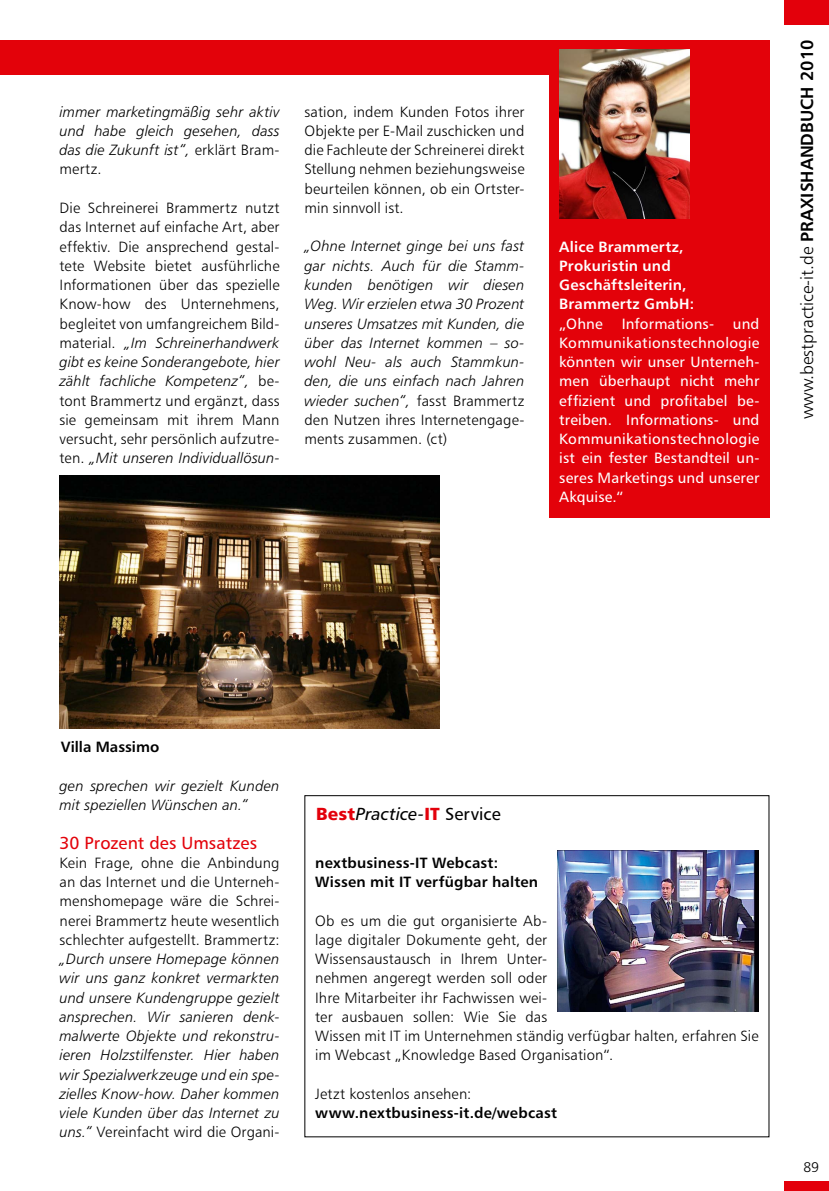
<style>
.page{position:relative;width:829px;height:1191px;background:#fff}
.page>*{position:absolute;margin:0;border:0;box-sizing:border-box;transform-origin:0 0}
.t1{font:17.5px "Humanist 777 BT Light B";color:#000}
.t2{font:17.5px "Humanist 777 BT Italic B";color:#000}
.t3{font:17.5px "Humanist 777 BT Roman B";color:#e3020a}
.t4{font:14.88px/19.2px "Humanist 777 BT Light B";letter-spacing:.01em;color:#000;text-align:justify}
.t5{font:14.88px/19.2px "Humanist 777 BT Light Italic B";letter-spacing:.005em;color:#000;text-align:justify}
.t6{font:14.88px/19.2px "Humanist 777 BT Roman B";letter-spacing:.01em;color:#fff;text-align:justify}
.t7{font:14.88px/19.2px "Humanist 777 BT Bold B";letter-spacing:.01em;color:#000}
.t8{font:14.88px/19.2px "Humanist 777 BT Bold B";letter-spacing:.01em;color:#fff}
.t9{font:14px "Humanist 777 BT Light B";color:#000}
.s1{font-family:"Humanist 777 BT Light B"}
.s2{font-family:"Humanist 777 BT Bold B"}
.s3{font-family:"Humanist 777 BT Light Italic B"}
.s4{font-family:"Humanist 777 BT Black B";color:#e3000b}
.s5{font-family:"Humanist 777 BT Roman B"}
</style>
<div class="page">
<div style="left:784px;top:0;width:44px;height:25px;background:#e3000b"></div>
<div style="left:784px;top:1181px;width:44px;height:10px;background:#e3000b"></div>
<div style="left:0;top:40px;width:549px;height:34px;background:#e3020a"></div>
<div style="left:549px;top:40px;width:220px;height:477px;background:#e3020a"></div>
<svg style="left:304px;top:795px;width:465px;height:342px"></svg>
<img style="left:559px;top:50px;width:130px;height:168px">
<img style="left:60px;top:475px;width:379px;height:253px">
<img style="left:557px;top:850px;width:201px;height:161px">
<p class="t5" style="left:60px;top:102px;width:221px">immer marketingmäßig sehr aktiv und habe gleich gesehen, dass das die Zukunft ist“, <span class="s1">erklärt Bram-</span></p>
<p class="t4" style="left:60px;top:159px;width:44px">mertz.</p>
<p class="t4" style="left:60px;top:198px;width:221px">Die Schreinerei Brammertz nutzt das Internet auf einfache Art, aber effektiv. Die ansprechend gestal&shy;tete Website bietet ausführliche Informationen über das spezielle Know-how des Unternehmens, begleitet von umfangreichem Bild-</p>
<p class="t5" style="left:60px;top:333px;width:221px"><span class="s1">material.</span> „Im Schreinerhandwerk gibt es keine Sonderangebote, hier zählt fachliche Kompetenz“, <span class="s1">be-</span></p>
<p class="t4" style="left:60px;top:390px;width:221px">tont Brammertz und ergänzt, dass sie gemeinsam mit ihrem Mann versucht, sehr persönlich aufzutre-</p>
<p class="t5" style="left:60px;top:448px;width:221px"><span class="s1">ten.</span> „Mit unseren Individuallösun-</p>
<p class="t4" style="left:304px;top:102px;width:221px">sation, indem Kunden Fotos ihrer Objekte per E-Mail zuschicken und die Fachleute der Schreinerei direkt Stellung nehmen beziehungsweise beurteilen können, ob ein Ortster&shy;min sinnvoll ist.</p>
<p class="t5" style="left:304px;top:236px;width:221px">„Ohne Internet ginge bei uns fast gar nichts. Auch für die Stamm&shy;kunden benötigen wir diesen Weg. Wir erzielen etwa 30 Prozent unseres Umsatzes mit Kunden, die über das Internet kommen – so&shy;wohl Neu- als auch Stammkun&shy;den, die uns einfach nach Jahren wieder suchen“, <span class="s1">fasst Brammertz</span></p>
<p class="t4" style="left:304px;top:410px;width:221px">den Nutzen ihres Internetengage&shy;ments zusammen. (ct)</p>
<p class="t8" style="left:559px;top:236px;width:136px">Alice Brammertz,<br>Prokuristin und<br>Geschäftsleiterin,<br>Brammertz GmbH:</p>
<p class="t6" style="left:559px;top:313px;width:45px">„Ohne</p>
<p class="t6" style="left:621px;top:313px;width:94px">I nformations-</p>
<p class="t6" style="left:559px;top:313px;width:202px;text-indent:174px">und Kommunikationstechnologie könnten wir unser Unterneh&shy;men überhaupt nicht mehr effizient und profitabel be&shy;treiben. I nformations- und Kommunikationstechnologie ist ein fester Bestandteil un&shy;seres Marketings und unserer Akquise.“</p>
<p class="t1" style="left:796px;top:419px;width:381px;rotate:-90deg">www.bestpractice-it.de <span class="s2">Praxishandbuch 2010</span></p>
<p class="t7" style="left:61px;top:737px;width:100px">Villa Massimo</p>
<p class="t5" style="left:60px;top:775px;width:221px">gen sprechen wir gezielt Kunden mit speziellen Wünschen an.“</p>
<p class="t3" style="left:60px;top:831px;width:199px">30 Prozent des Umsatzes</p>
<p class="t4" style="left:60px;top:852px;width:221px">Kein Frage, ohne die Anbindung an das Internet und die Unterneh&shy;menshomepage wäre die Schrei&shy;nerei Brammertz heute wesentlich schlechter aufgestellt. Brammertz:</p>
<p class="t5" style="left:60px;top:949px;width:221px">„Durch unsere Homepage können wir uns ganz konkret vermarkten und unsere Kundengruppe gezielt ansprechen. Wir sanieren denk&shy;malwerte Objekte und rekonstru&shy;ieren Holzstilfenster. Hier haben wir Spezialwerkzeuge und ein spe&shy;zielles Know-how. Daher kommen viele Kunden über das Internet zu</p>
<p class="t4" style="left:60px;top:1122px;width:221px"><span class="s3">uns.“</span> Vereinfacht wird die Organi-</p>
<p class="t2" style="left:316px;top:803px;width:186px"><span class="s4">Best</span>Practice-<span class="s4">IT</span> <span class="s5">Service</span></p>
<p class="t7" style="left:315px;top:852px;width:224px">nextbusiness-IT Webcast:<br>Wissen mit IT verfügbar halten</p>
<p class="t4" style="left:315px;top:910px;width:445px;text-align:left">Ob es um die gut organisierte Ab-<br>lage digitaler Dokumente geht, der<br>Wissensaustausch in Ihrem Unter-<br>nehmen angeregt werden soll oder<br>Ihre Mitarbeiter ihr Fachwissen wei-<br>ter ausbauen sollen: Wie Sie das<br>Wissen mit IT im Unternehmen ständig verfügbar halten, erfahren Sie im Webcast „Knowledge Based Organisation“.</p>
<p class="t4" style="left:315px;top:1083px;width:157px">Jetzt kostenlos ansehen:</p>
<p class="t7" style="left:315px;top:1103px;width:243px">www.nextbusiness-it.de/webcast</p>
<p class="t9" style="left:803px;top:1158px;width:17px">89</p>
</div>
